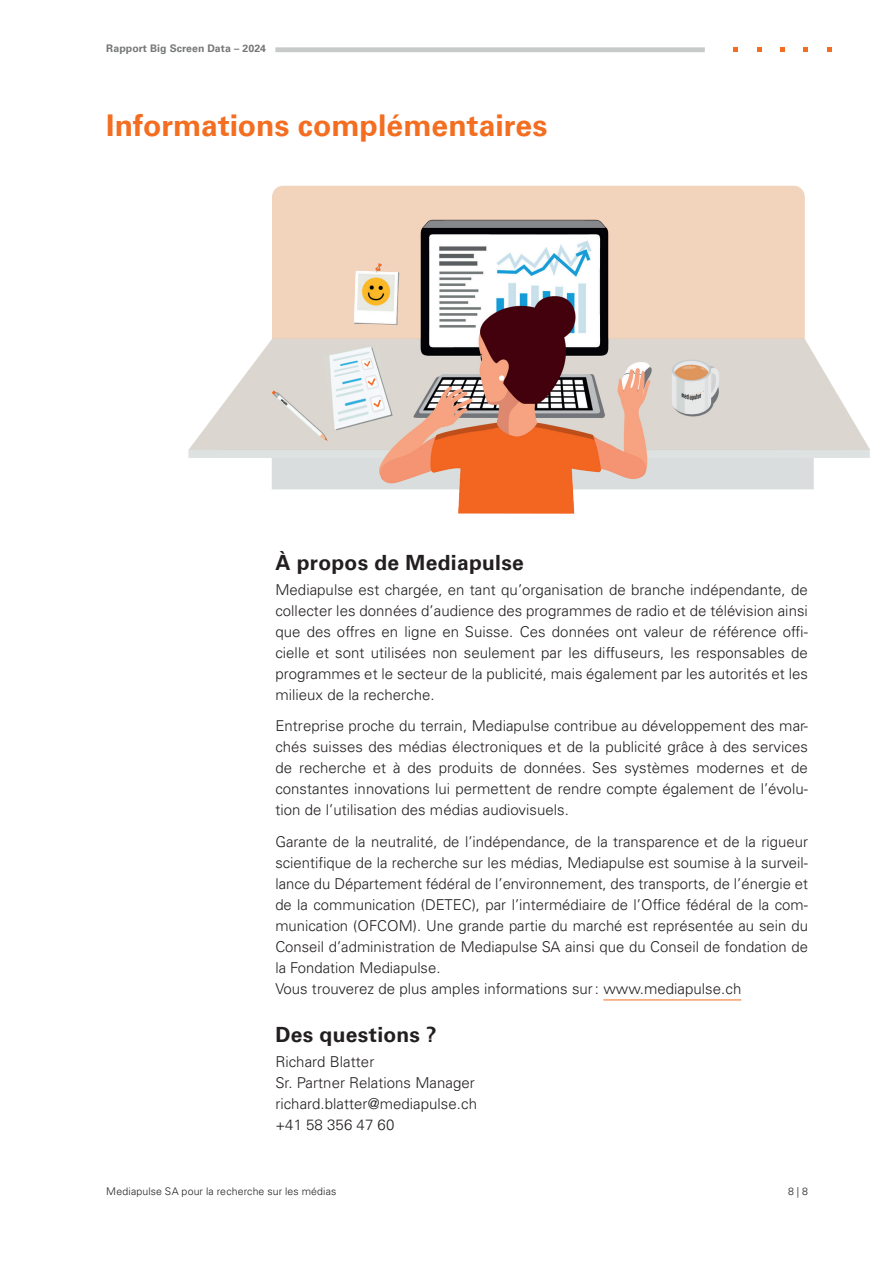
<style>
.page{position:relative;width:893px;height:1263px;background:#fff}
.page>*{position:absolute;margin:0;border:0;box-sizing:border-box;transform-origin:0 0}
.t1{font:700 30px "Univers LT Pro 65";letter-spacing:.005em;color:#f36e21}
.t2{font:700 21px "Univers LT Pro 65";letter-spacing:.015em;color:#231f20}
.t3{font:300 15px/21px "Univers LT Pro 45";color:#231f20;text-align:justify}
.t4{font:300 10.5px "Univers LT Pro 45";letter-spacing:.015em;color:#231f20}
.t5{font:700 10.5px "Univers LT Pro 65";letter-spacing:.01em;color:#757778}
</style>
<div class="page">
<hr style="left:603px;top:999px;width:138px;height:1px;background:#f36e21">
<svg style="left:733px;top:47px;width:5px;height:5px"></svg>
<svg style="left:757px;top:47px;width:4px;height:5px"></svg>
<svg style="left:780px;top:47px;width:4px;height:5px"></svg>
<svg style="left:804px;top:47px;width:4px;height:5px"></svg>
<svg style="left:827px;top:47px;width:4px;height:5px"></svg>
<div style="left:275px;top:47px;width:430px;height:5px;background:#c8c9c9"></div>
<img style="left:188px;top:185px;width:682px;height:329px">
<p class="t5" style="left:106px;top:41px;width:161px">Rapport Big Screen Data – 2024</p>
<h1 class="t1" style="left:106px;top:104px;width:443px">Informations complémentaires</h1>
<h2 class="t2" style="left:275px;top:547px;width:250px">À propos de Mediapulse</h2>
<p class="t3" style="left:275px;top:579px;width:534px">Mediapulse est chargée, en tant qu’organisation de branche indépendante, de collecter les données d’audience des programmes de radio et de télévision ainsi que des offres en ligne en Suisse. Ces données ont valeur de référence offi&shy;cielle et sont utilisées non seulement par les diffuseurs, les responsables de programmes et le secteur de la publicité, mais également par les autorités et les milieux de la recherche.</p>
<p class="t3" style="left:275px;top:715px;width:534px">Entreprise proche du terrain, Mediapulse contribue au développement des mar&shy;chés suisses des médias électroniques et de la publicité grâce à des services de recherche et à des produits de données. Ses systèmes modernes et de constantes innovations lui permettent de rendre compte également de l’évolu&shy;tion de l’utilisation des médias audiovisuels.</p>
<p class="t3" style="left:275px;top:831px;width:534px;text-align:left">Garante de la neutralité, de l’indépendance, de la transparence et de la rigueur scientifique de la recherche sur les médias, Mediapulse est soumise à la surveil&shy;lance du Département fédéral de l’environnement, des transports, de l’énergie et de la communication (DETEC), par l’intermédiaire de l’Office fédéral de la com&shy;munication (OFCOM). Une grande partie du marché est représentée au sein du Conseil d’administration de Mediapulse SA ainsi que du Conseil de fondation de la Fondation Mediapulse.<br>Vous trouverez de plus amples informations sur: www.mediapulse.ch</p>
<h2 class="t2" style="left:275px;top:1019px;width:163px">Des questions ?</h2>
<p class="t3" style="left:275px;top:1051px;width:203px;text-align:left">Richard Blatter<br>Sr. Partner Relations Manager richard.blatter@mediapulse.ch +41 58 356 47 60</p>
<p class="t4" style="left:106px;top:1184px;width:232px">Mediapulse SA pour la recherche sur les médias</p>
<p class="t4" style="left:788px;top:1184px;width:21px">8 | 8</p>
</div>
